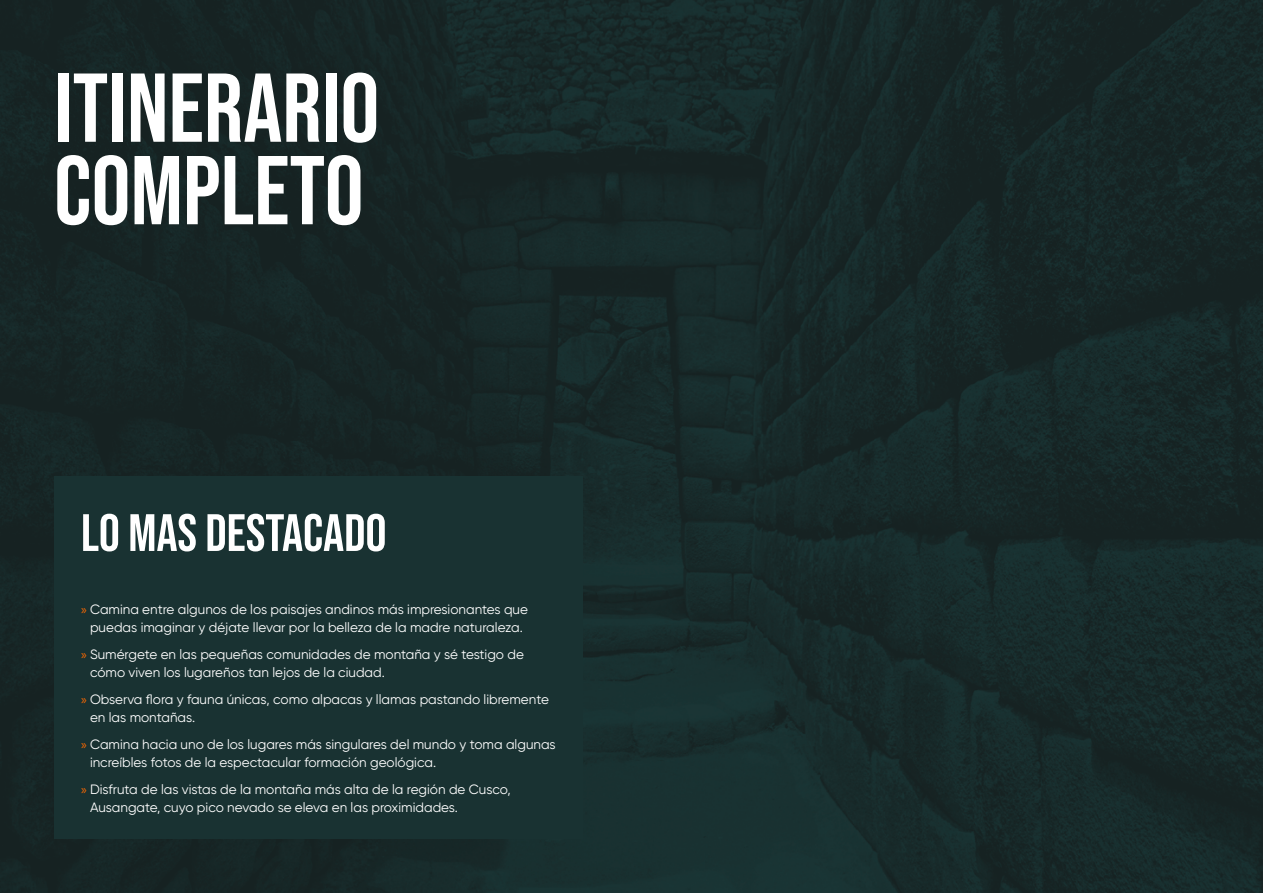
<style>
.page{position:relative;width:1263px;height:893px;background:#fff}
.page>*{position:absolute;margin:0;border:0;box-sizing:border-box;transform-origin:0 0}
.t1{font:97.5px/82.5px "Bebas Neue";color:#fff}
.t2{font:52.5px "Bebas Neue";color:#fff}
.t3{font:13.5px/18px "Gilroy";color:#fff}
.s1{font-family:"Myriad Pro";color:#ff6900}
</style>
<div class="page">
<img style="left:0;top:0;width:1263px;height:893px">
<div style="left:54px;top:477px;width:529px;height:362px;background:#193232"></div>
<h1 class="t1" style="left:54px;top:66px;width:327px">ITINERARIO<br>COMPLETO</h1>
<h2 class="t2" style="left:81px;top:503px;width:307px">LO MAS DESTACADO</h2>
<p class="t3" style="left:81px;top:600px;width:448px;text-align:center"><span class="s1">»</span> Camina entre algunos de los paisajes andinos más impresionantes que puedas imaginar y déjate llevar por la belleza de la madre naturaleza.</p>
<p class="t3" style="left:90px;top:645px;width:435px;text-indent:-9px"><span class="s1">»</span> Sumérgete en las pequeñas comunidades de montaña y sé testigo de cómo viven los lugareños tan lejos de la ciudad.</p>
<p class="t3" style="left:90px;top:690px;width:460px;text-indent:-9px"><span class="s1">»</span> Observa flora y fauna únicas, como alpacas y llamas pastando libremente en las montañas.</p>
<p class="t3" style="left:90px;top:735px;width:467px;text-indent:-9px"><span class="s1">»</span> Camina hacia uno de los lugares más singulares del mundo y toma algunas increíbles fotos de la espectacular formación geológica.</p>
<p class="t3" style="left:90px;top:780px;width:422px;text-indent:-9px"><span class="s1">»</span> Disfruta de las vistas de la montaña más alta de la región de Cusco,<br>Ausangate, cuyo pico nevado se eleva en las proximidades.</p>
</div>
